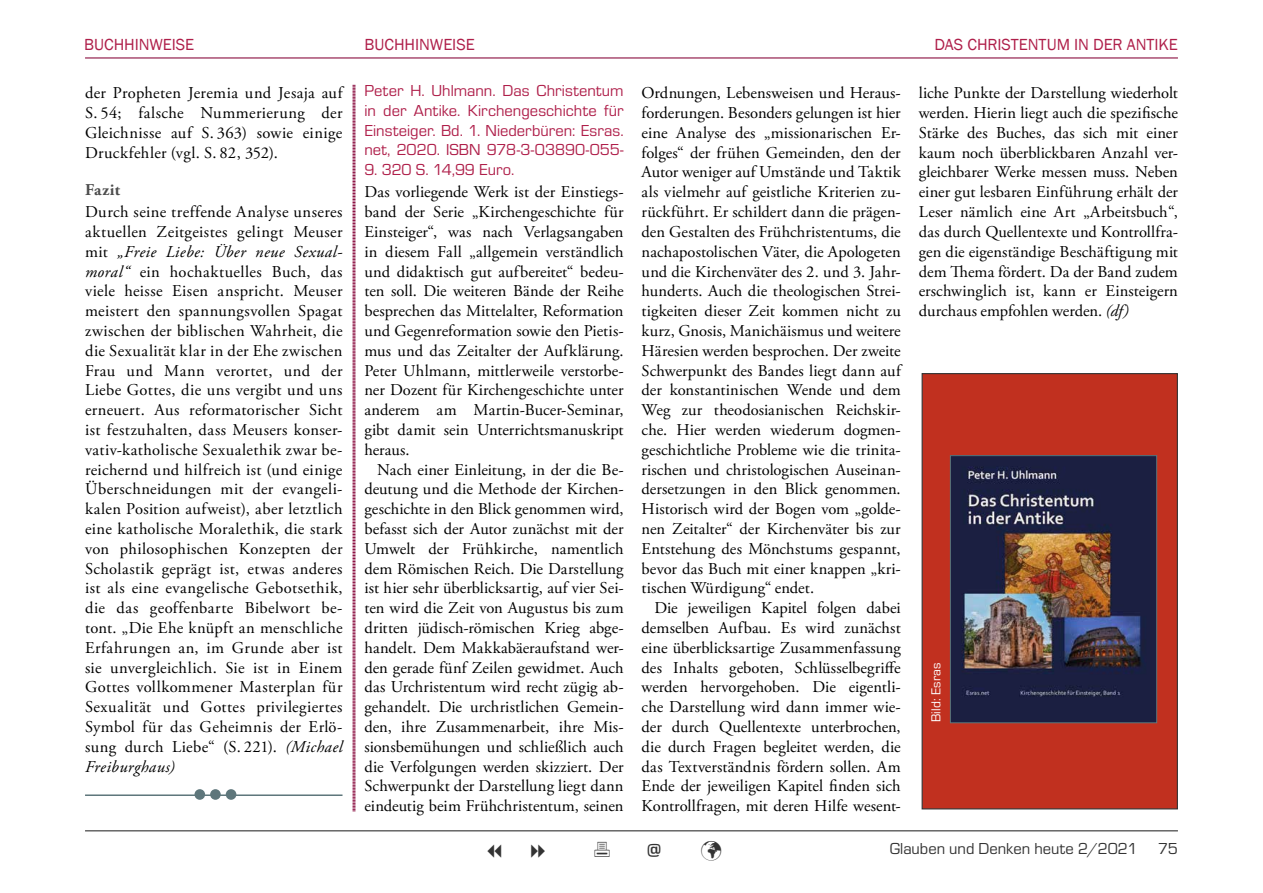
<style>
.page{position:relative;width:1263px;height:893px;background:#fff}
.page>*{position:absolute;margin:0;border:0;box-sizing:border-box;transform-origin:0 0}
.t1{font:700 21px "Eurostile";color:#333}
.t2{font:16.5px/19.8px "Adobe Garamond Pro";letter-spacing:.01em;color:#000;text-align:justify}
.t3{font:16.5px/19.8px "Eurostile";color:#af1f4a;text-align:justify}
.t4{font:16.5px "Franklin Gothic";letter-spacing:-.005em;color:#af1f4a}
.t5{font:16.5px "Eurostile";color:#333}
.t6{font:700 16.5px "Adobe Garamond Pro";letter-spacing:.025em;color:#4d4d4d}
.t7{font:13.5px "Eurostile";letter-spacing:.01em;color:#fff}
.s1{font-style:italic}
</style>
<div class="page">
<hr style="left:85px;top:57px;width:1093px;height:2px;background:#8c1143">
<hr style="left:85px;top:830px;width:1093px;height:1px;background:#333">
<svg style="left:352px;top:85px;width:4px;height:726px;background:#c487a0"></svg>
<hr style="left:85px;top:794px;width:257px;height:2px;background:#5e767b">
<div style="left:194px;top:789px;width:11px;height:11px;background:#5e767b;border-radius:50%"></div>
<div style="left:210px;top:789px;width:11px;height:11px;background:#5e767b;border-radius:50%"></div>
<div style="left:226px;top:789px;width:10px;height:11px;background:#5e767b;border-radius:50%"></div>
<div style="left:921px;top:373px;width:257px;height:436px;background:#c1301f;border:1px solid #333"></div>
<img style="left:952px;top:457px;width:203px;height:264px">
<div style="left:950px;top:455px;width:207px;height:268px;border:1px solid #5e767b"></div>
<p class="t4" style="left:84px;top:34px;width:112px">BUCHHINWEISE</p>
<p class="t4" style="left:364px;top:34px;width:112px">BUCHHINWEISE</p>
<p class="t4" style="left:934px;top:34px;width:245px">DAS CHRISTENTUM IN DER ANTIKE</p>
<p class="t3" style="left:364px;top:80px;width:261px">Peter H. Uhlmann. Das Christentum in der Antike. Kirchengeschichte für Einsteiger. Bd. 1. Niederbüren: Esras. net, 2020. ISBN 978-3-03890-055-</p>
<p class="t3" style="left:364px;top:159px;width:152px">9. 320 S. 14,99 Euro.</p>
<p class="t2" style="left:364px;top:183px;width:261px">Das vorliegende Werk ist der Einstiegs&shy;band der Serie „Kirchengeschichte für Einsteiger“, was nach Verlagsangaben in diesem Fall „allgemein verständlich und didaktisch gut aufbereitet“ bedeu&shy;ten soll. Die weiteren Bände der Reihe besprechen das Mittelalter, Reformation und Gegenreformation sowie den Pietis&shy;mus und das Zeitalter der Aufklärung.<br>Peter Uhlmann, mittlerweile verstorbe&shy;ner Dozent für Kirchengeschichte unter anderem am Martin-Bucer-Seminar, gibt damit sein Unterrichtsmanuskript heraus.</p>
<p class="t2" style="left:364px;top:460px;width:261px;text-indent:13px">Nach einer Einleitung, in der die Be&shy;deutung und die Methode der Kirchen&shy;geschichte in den Blick genommen wird, befasst sich der Autor zunächst mit der Umwelt der Frühkirche, namentlich dem Römischen Reich. Die Darstellung ist hier sehr überblicksartig, auf vier Sei&shy;ten wird die Zeit von Augustus bis zum dritten jüdisch-römischen Krieg abge&shy;handelt. Dem Makkabäeraufstand wer&shy;den gerade fünf Zeilen gewidmet. Auch das Urchristentum wird recht zügig ab&shy;gehandelt. Die urchristlichen Gemein&shy;den, ihre Zusammenarbeit, ihre Mis&shy;sionsbemühungen und schließlich auch die Verfolgungen werden skizziert. Der Schwerpunkt der Darstellung liegt dann eindeutig beim Frühchristentum, seinen</p>
<p class="t2" style="left:642px;top:84px;width:261px">Ordnungen, Lebensweisen und Heraus&shy;forderungen. Besonders gelungen ist hier eine Analyse des „missionarischen Er&shy;folges“ der frühen Gemeinden, den der Autor weniger auf Umstände und Taktik als vielmehr auf geistliche Kriterien zu&shy;rückführt. Er schildert dann die prägen&shy;den Gestalten des Frühchristentums, die nachapostolischen Väter, die Apologeten und die Kirchenväter des 2. und 3. Jahr&shy;hunderts. Auch die theologischen Strei&shy;tigkeiten dieser Zeit kommen nicht zu kurz, Gnosis, Manichäismus und weitere Häresien werden besprochen. Der zweite Schwerpunkt des Bandes liegt dann auf der konstantinischen Wende und dem Weg zur theodosianischen Reichskir&shy;che. Hier werden wiederum dogmen&shy;geschichtliche Probleme wie die trinita&shy;rischen und christologischen Auseinan&shy;dersetzungen in den Blick genommen.<br>Historisch wird der Bogen vom „golde&shy;nen Zeitalter“ der Kirchenväter bis zur Entstehung des Mönchstums gespannt, bevor das Buch mit einer knappen „kri&shy;tischen Würdigung“ endet.</p>
<p class="t2" style="left:642px;top:599px;width:261px;text-indent:13px">Die jeweiligen Kapitel folgen dabei demselben Aufbau. Es wird zunächst eine überblicksartige Zusammenfassung des Inhalts geboten, Schlüsselbegriffe werden hervorgehoben. Die eigentli&shy;che Darstellung wird dann immer wie&shy;der durch Quellentexte unterbrochen, die durch Fragen begleitet werden, die das Textverständnis fördern sollen. Am Ende der jeweiligen Kapitel finden sich Kontrollfragen, mit deren Hilfe wesent-</p>
<p class="t2" style="left:919px;top:84px;width:261px">liche Punkte der Darstellung wiederholt werden. Hierin liegt auch die spezifische Stärke des Buches, das sich mit einer kaum noch überblickbaren Anzahl ver&shy;gleichbarer Werke messen muss. Neben einer gut lesbaren Einführung erhält der Leser nämlich eine Art „Arbeitsbuch“, das durch Quellentexte und Kontrollfra&shy;gen die eigenständige Beschäftigung mit dem Thema fördert. Da der Band zudem erschwinglich ist, kann er Einsteigern durchaus empfohlen werden. <span class="s1">(df)</span></p>
<p class="t2" style="left:85px;top:84px;width:259px">der Propheten Jeremia und Jesaja auf S. 54; falsche Nummerierung der Gleichnisse auf S. 363) sowie einige Druckfehler (vgl. S. 82, 352).</p>
<p class="t6" style="left:85px;top:180px;width:37px">Fazit</p>
<p class="t2" style="left:85px;top:203px;width:259px">Durch seine treffende Analyse unseres aktuellen Zeitgeistes gelingt Meuser mit <span class="s1">„Freie Liebe: Über neue Sexual&shy;moral“</span> ein hochaktuelles Buch, das viele heisse Eisen anspricht. Meuser meistert den spannungsvollen Spagat zwischen der biblischen Wahrheit, die die Sexualität klar in der Ehe zwischen Frau und Mann verortet, und der Liebe Gottes, die uns vergibt und uns erneuert. Aus reformatorischer Sicht ist festzuhalten, dass Meusers konser&shy;vativ-katholische Sexualethik zwar be&shy;reichernd und hilfreich ist (und einige Überschneidungen mit der evangeli&shy;kalen Position aufweist), aber letztlich eine katholische Moralethik, die stark von philosophischen Konzepten der Scholastik geprägt ist, etwas anderes ist als eine evangelische Gebotsethik, die das geoffenbarte Bibelwort be&shy;tont. „Die Ehe knüpft an menschliche Erfahrungen an, im Grunde aber ist sie unvergleichlich. Sie ist in Einem Gottes vollkommener Masterplan für Sexualität und Gottes privilegiertes Symbol für das Geheimnis der Erlö&shy;sung durch Liebe“ (S. 221). <span class="s1">(Michael Freiburghaus)</span></p>
<p class="t7" style="left:927px;top:722px;width:61px;rotate:-90deg">Bild: Esras</p>
<p class="t1" style="left:647px;top:835px;width:16px">@</p>
<p class="t5" style="left:890px;top:837px;width:249px">Glauben und Denken heute 2/2021</p>
<p class="t5" style="left:1158px;top:837px;width:21px">75</p>
</div>
